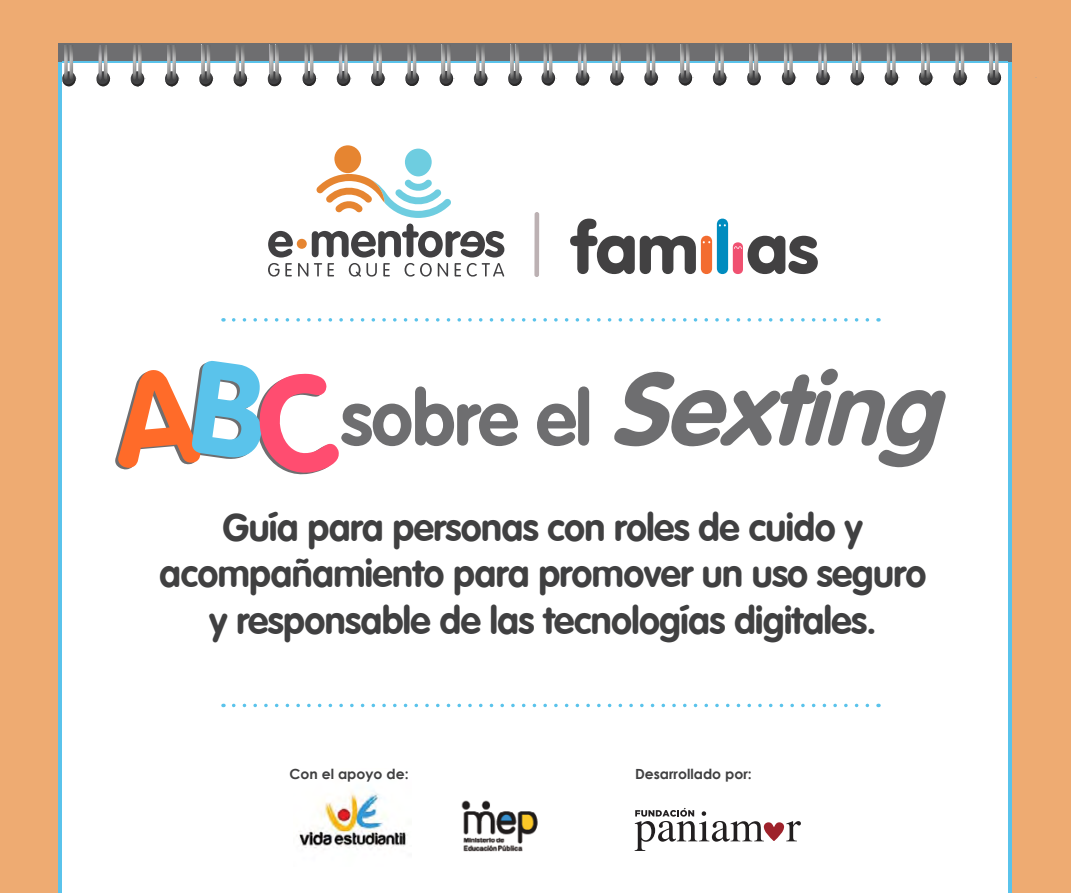
<style>
.page{position:relative;width:1071px;height:893px;background:#eeab72}
.page>*{position:absolute;margin:0;border:0;box-sizing:border-box;transform-origin:0 0}
.t1{font:700 77px "Vag Rounded";color:#6e6e70}
.t2{font:700 38.5px/46.2px "Vag Rounded";color:#404041;text-align:center}
.t3{font:700 14px "Century Gothic";color:#404041}
.s1{font-family:"VAG Rounded";font-style:italic;font-size:101.5px}
</style>
<div class="page">
<div style="left:62px;top:61px;width:946px;height:832px;background:#fff"></div>
<img style="left:299px;top:790px;width:109px;height:58px">
<img style="left:461px;top:800px;width:77px;height:51px">
<svg style="left:635px;top:808px;width:166px;height:43px"></svg>
<div style="left:59px;top:43px;width:953px;height:18px;background:#6e6e70"></div>
<svg style="left:115px;top:361px;width:224px;height:114px"></svg>
<svg style="left:223px;top:704px;width:644px;height:3px"></svg>
<svg style="left:223px;top:318px;width:644px;height:4px"></svg>
<hr style="left:62px;top:61px;width:946px;height:2px;background:#5ac3eb">
<svg style="left:268px;top:45px;width:13px;height:41px"></svg>
<svg style="left:234px;top:47px;width:13px;height:39px"></svg>
<img style="left:236px;top:45px;width:3px;height:35px">
<svg style="left:199px;top:45px;width:14px;height:41px"></svg>
<img style="left:201px;top:45px;width:4px;height:35px">
<svg style="left:165px;top:45px;width:13px;height:41px"></svg>
<img style="left:167px;top:45px;width:4px;height:35px">
<svg style="left:131px;top:45px;width:13px;height:41px"></svg>
<svg style="left:97px;top:45px;width:13px;height:41px"></svg>
<img style="left:99px;top:45px;width:3px;height:35px">
<svg style="left:62px;top:45px;width:14px;height:41px"></svg>
<img style="left:64px;top:45px;width:4px;height:35px">
<svg style="left:508px;top:45px;width:14px;height:41px"></svg>
<img style="left:510px;top:45px;width:4px;height:34px">
<svg style="left:474px;top:47px;width:13px;height:39px"></svg>
<img style="left:476px;top:45px;width:4px;height:34px">
<svg style="left:440px;top:45px;width:13px;height:41px"></svg>
<img style="left:442px;top:45px;width:3px;height:34px">
<svg style="left:405px;top:45px;width:14px;height:41px"></svg>
<img style="left:407px;top:45px;width:4px;height:34px">
<svg style="left:371px;top:45px;width:14px;height:41px"></svg>
<img style="left:373px;top:45px;width:4px;height:34px">
<svg style="left:337px;top:45px;width:13px;height:41px"></svg>
<svg style="left:303px;top:45px;width:13px;height:41px"></svg>
<img style="left:305px;top:45px;width:3px;height:34px">
<svg style="left:747px;top:44px;width:14px;height:41px"></svg>
<img style="left:749px;top:44px;width:4px;height:35px">
<svg style="left:713px;top:47px;width:13px;height:38px"></svg>
<img style="left:715px;top:45px;width:4px;height:34px">
<svg style="left:679px;top:44px;width:13px;height:41px"></svg>
<img style="left:681px;top:44px;width:3px;height:35px">
<svg style="left:644px;top:44px;width:14px;height:41px"></svg>
<img style="left:646px;top:44px;width:4px;height:35px">
<svg style="left:610px;top:44px;width:14px;height:41px"></svg>
<img style="left:612px;top:44px;width:4px;height:35px">
<svg style="left:576px;top:44px;width:13px;height:41px"></svg>
<svg style="left:542px;top:44px;width:14px;height:41px"></svg>
<img style="left:544px;top:44px;width:3px;height:35px">
<svg style="left:988px;top:44px;width:13px;height:41px"></svg>
<img style="left:990px;top:44px;width:3px;height:35px">
<svg style="left:953px;top:46px;width:14px;height:39px"></svg>
<img style="left:955px;top:44px;width:4px;height:35px">
<svg style="left:919px;top:44px;width:13px;height:41px"></svg>
<img style="left:921px;top:44px;width:4px;height:35px">
<svg style="left:885px;top:44px;width:13px;height:41px"></svg>
<svg style="left:851px;top:44px;width:13px;height:41px"></svg>
<img style="left:853px;top:44px;width:3px;height:35px">
<svg style="left:816px;top:44px;width:14px;height:41px"></svg>
<img style="left:818px;top:44px;width:4px;height:35px">
<svg style="left:782px;top:44px;width:13px;height:41px"></svg>
<div style="left:334px;top:145px;width:27px;height:28px;background:#e68531;border-radius:50%"></div>
<div style="left:405px;top:149px;width:27px;height:27px;background:#6ecde0;border-radius:50%"></div>
<svg style="left:268px;top:224px;width:236px;height:53px"></svg>
<svg style="left:316px;top:174px;width:135px;height:44px"></svg>
<svg style="left:570px;top:219px;width:248px;height:55px"></svg>
<div style="left:534px;top:212px;width:5px;height:65px;background:#bcb1b3;border-radius:2px"></div>
<h1 class="t1" style="left:341px;top:374px;width:597px">sobre el <span class="s1">Sexting</span></h1>
<p class="t2" style="left:159px;top:504px;width:768px">Guía para personas con roles de cuido y acompañamiento para promover un uso seguro y responsable de las tecnologías digitales.</p>
<p class="t3" style="left:290px;top:763px;width:120px">Con el apoyo de:</p>
<p class="t3" style="left:635px;top:763px;width:118px">Desarrollado por:</p>
</div>
